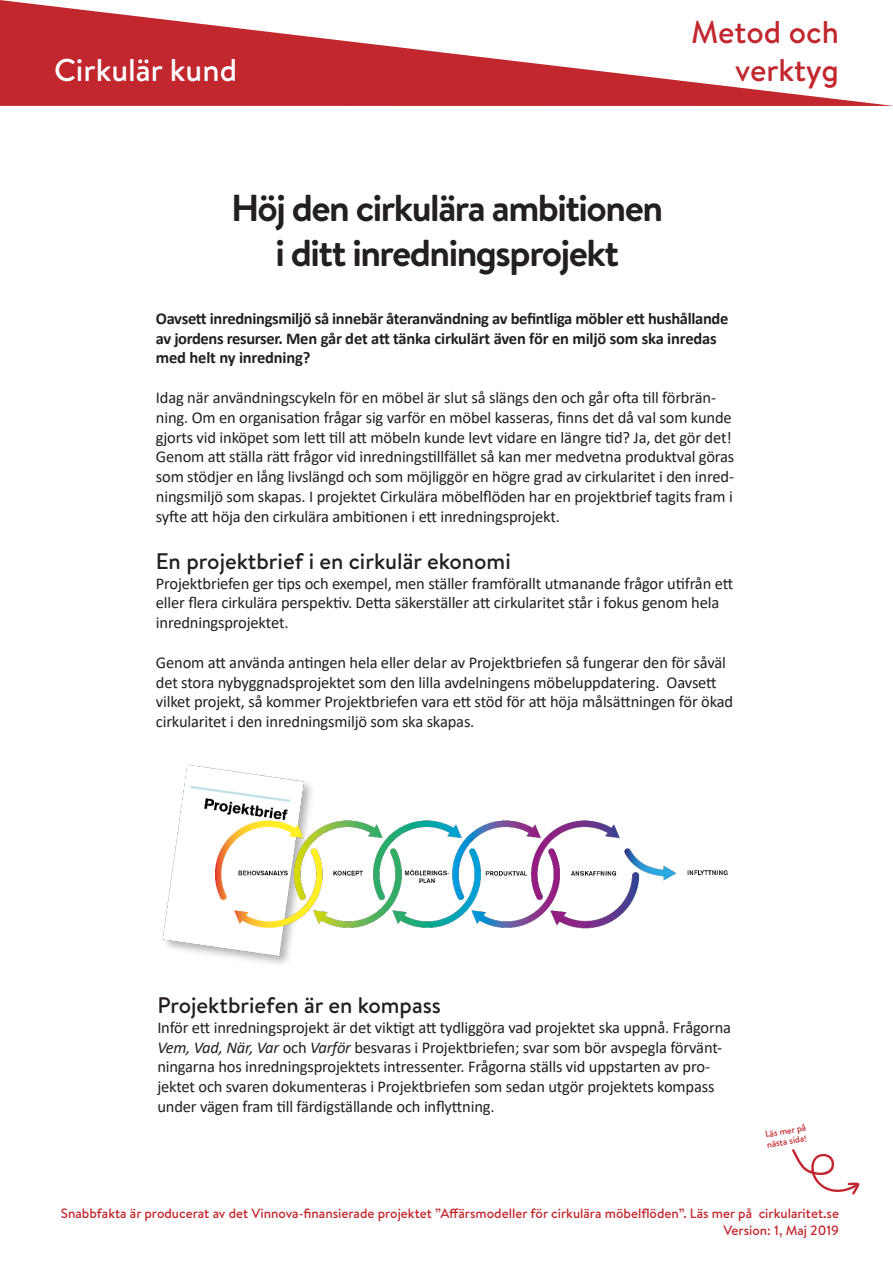
<style>
.page{position:relative;width:893px;height:1263px;background:#fff}
.page>*{position:absolute;margin:0;border:0;box-sizing:border-box;transform-origin:0 0}
.t1{font:700 37.5px "Brandon Text";letter-spacing:-.04em;color:#231f20}
.t2{font:500 31.5px "Brandon Text";color:#c1272d}
.t3{font:500 31.5px "Brandon Text";color:#fff}
.t4{font:500 22.5px "Brandon Text";color:#231f20}
.t5{font:16.5px/19.8px "Calibri";letter-spacing:-.01em;color:#231f20}
.t6{font:700 16.5px/19.8px "Calibri";letter-spacing:-.02em;color:#231f20}
.t7{font:500 13.5px "Brandon Text";color:#c1272d}
.t8{font:500 9px/10.8px "Brandon Text";color:#c2262e}
.s1{font-style:italic}
</style>
<div class="page">
<svg style="left:0;top:0;width:893px;height:106px"></svg>
<img style="left:162px;top:764px;width:566px;height:200px">
<svg style="left:792px;top:1149px;width:68px;height:46px"></svg>
<p class="t3" style="left:54px;top:49px;width:185px">Cirkulär kund</p>
<p class="t2" style="left:691px;top:10px;width:149px">Metod och</p>
<p class="t2" style="left:735px;top:48px;width:105px">verktyg</p>
<p class="t1" style="left:231px;top:182px;width:433px">Höj den cirkulära ambitionen</p>
<p class="t1" style="left:275px;top:227px;width:345px">i ditt inredningsprojekt</p>
<p class="t6" style="left:156px;top:308px;width:574px">Oavsett inredningsmiljö så innebär återanvändning av befintliga möbler ett hushållande av jordens resurser. Men går det att tänka cirkulärt även för en miljö som ska inredas med helt ny inredning?</p>
<p class="t5" style="left:156px;top:387px;width:580px">Idag när användningscykeln för en möbel är slut så slängs den och går ofta till förbrän&shy;ning. Om en organisation frågar sig varför en möbel kasseras, finns det då val som kunde gjorts vid inköpet som lett till att möbeln kunde levt vidare en längre tid? Ja, det gör det!<br>Genom att ställa rätt frågor vid inredningstillfället så kan mer medvetna produktval göras som stödjer en lång livslängd och som möjliggör en högre grad av cirkularitet i den inred&shy;ningsmiljö som skapas. I projektet Cirkulära möbelflöden har en projektbrief tagits fram i syfte att höja den cirkulära ambitionen i ett inredningsprojekt.</p>
<p class="t4" style="left:156px;top:545px;width:356px">En projektbrief i en cirkulär ekonomi</p>
<p class="t5" style="left:156px;top:573px;width:579px">Projektbriefen ger tips och exempel, men ställer framförallt utmanande frågor utifrån ett eller flera cirkulära perspektiv. Detta säkerställer att cirkularitet står i fokus genom hela inredningsprojektet.</p>
<p class="t5" style="left:156px;top:652px;width:579px">Genom att använda antingen hela eller delar av Projektbriefen så fungerar den för såväl det stora nybyggnadsprojektet som den lilla avdelningens möbeluppdatering. Oavsett vilket projekt, så kommer Projektbriefen vara ett stöd för att höja målsättningen för ökad cirkularitet i den inredningsmiljö som ska skapas.</p>
<p class="t4" style="left:157px;top:990px;width:285px">Projektbriefen är en kompass</p>
<p class="t5" style="left:157px;top:1017px;width:575px">Inför ett inredningsprojekt är det viktigt att tydliggöra vad projektet ska uppnå. Frågorna <span class="s1">Vem, Vad, När, Var</span> och <span class="s1">Varför</span> besvaras i Projektbriefen; svar som bör avspegla förvänt&shy;ningarna hos inredningsprojektets intressenter. Frågorna ställs vid uppstarten av pro&shy;jektet och svaren dokumenteras i Projektbriefen som sedan utgör projektets kompass under vägen fram till färdigställande och inflyttning.</p>
<p class="t8" style="left:764px;top:1129px;width:43px;rotate:-10deg">Läs mer på nästa sida!</p>
<p class="t7" style="left:61px;top:1204px;width:779px">Snabbfakta är producerat av det Vinnova-finansierade projektet ”Affärsmodeller för cirkulära möbelflöden”. Läs mer på cirkularitet.se</p>
<p class="t7" style="left:724px;top:1221px;width:117px">Version: 1, Maj 2019</p>
</div>
